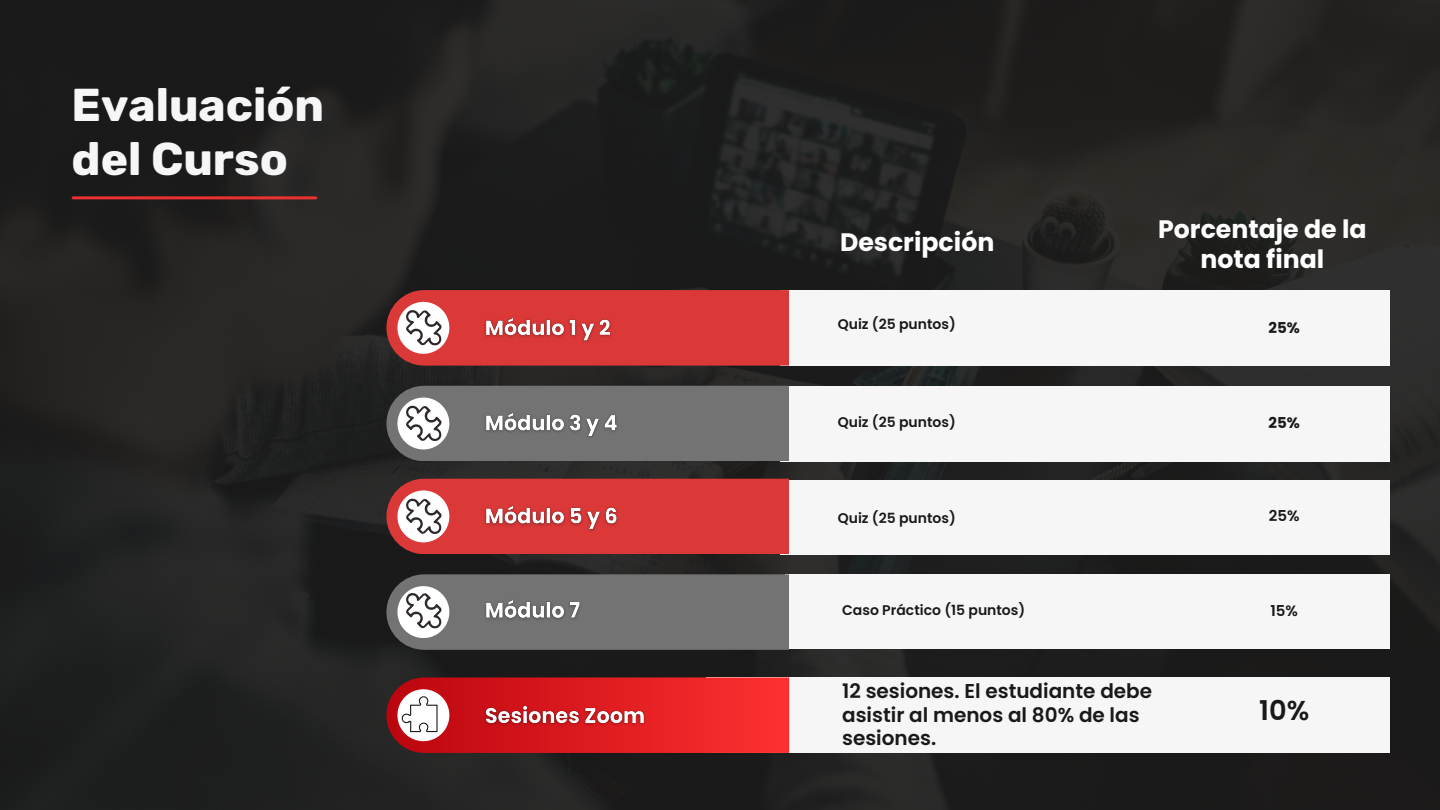
<style>
.page{position:relative;width:1440px;height:810px;background:#fff}
.page>*{position:absolute;margin:0;border:0;box-sizing:border-box;transform-origin:0 0}
.t1{font:700 45.9px/54.8px "Rubik";color:#f6f6f6}
.t2{font:600 27.2px "Poppins";color:#191919}
.t3{font:700 25.2px/30px "Poppins";color:#fff;text-align:center}
.t4{font:600 20px/23.2px "Poppins";color:#191919}
.t5{font:700 15px "Poppins";color:#191919}
.t6{font:600 15px "Poppins";color:#191919}
.t7{font:600 14px "Poppins";color:#191919}
</style>
<div class="page">
<img style="left:0;top:0;width:1440px;height:810px">
<div style="left:780px;top:290px;width:610px;height:76px;background:#f6f6f6"></div>
<div style="left:386px;top:290px;width:403px;height:76px;background:#db3838"></div>
<svg style="left:397px;top:302px;width:52px;height:52px"></svg>
<svg style="left:406px;top:310px;width:35px;height:35px"></svg>
<img style="left:484px;top:317px;width:127px;height:26px">
<div style="left:706px;top:677px;width:684px;height:76px;background:#f6f6f6"></div>
<svg style="left:386px;top:677px;width:403px;height:76px;background:#db1e22"></svg>
<svg style="left:397px;top:689px;width:52px;height:52px"></svg>
<svg style="left:401px;top:696px;width:37px;height:36px"></svg>
<img style="left:480px;top:700px;width:169px;height:30px">
<hr style="left:73px;top:196px;width:243px;height:3px;background:#ed3132">
<div style="left:780px;top:386px;width:610px;height:76px;background:#f6f6f6"></div>
<div style="left:386px;top:386px;width:403px;height:75px;background:#737373"></div>
<svg style="left:397px;top:398px;width:52px;height:51px"></svg>
<svg style="left:406px;top:406px;width:35px;height:35px"></svg>
<img style="left:485px;top:413px;width:132px;height:24px">
<div style="left:785px;top:574px;width:605px;height:75px;background:#f6f6f6"></div>
<div style="left:386px;top:574px;width:403px;height:76px;background:#737373"></div>
<svg style="left:397px;top:586px;width:52px;height:52px"></svg>
<svg style="left:406px;top:593px;width:35px;height:35px"></svg>
<img style="left:485px;top:600px;width:95px;height:20px">
<div style="left:780px;top:480px;width:610px;height:74px;background:#f6f6f6"></div>
<div style="left:386px;top:479px;width:403px;height:75px;background:#db3838"></div>
<svg style="left:397px;top:490px;width:52px;height:52px"></svg>
<svg style="left:406px;top:499px;width:35px;height:35px"></svg>
<img style="left:484px;top:505px;width:134px;height:26px">
<h1 class="t1" style="left:72px;top:77px;width:254px">Evaluación del Curso</h1>
<h3 class="t3" style="left:840px;top:227px;width:156px">Descripción</h3>
<h3 class="t3" style="left:1158px;top:214px;width:210px">Porcentaje de la nota final</h3>
<p class="t7" style="left:838px;top:315px;width:120px">Quiz (25 puntos)</p>
<p class="t5" style="left:1269px;top:317px;width:33px">25%</p>
<p class="t7" style="left:838px;top:413px;width:120px">Quiz (25 puntos)</p>
<p class="t5" style="left:1269px;top:413px;width:33px">25%</p>
<p class="t7" style="left:838px;top:508px;width:120px">Quiz (25 puntos)</p>
<p class="t6" style="left:1269px;top:506px;width:32px">25%</p>
<p class="t7" style="left:842px;top:601px;width:185px">Caso Práctico (15 puntos)</p>
<p class="t6" style="left:1271px;top:600px;width:29px">15%</p>
<h3 class="t4" style="left:842px;top:680px;width:311px">12 sesiones. El estudiante debe asistir al menos al 80% de las sesiones.</h3>
<h2 class="t2" style="left:1259px;top:691px;width:52px">10%</h2>
</div>
